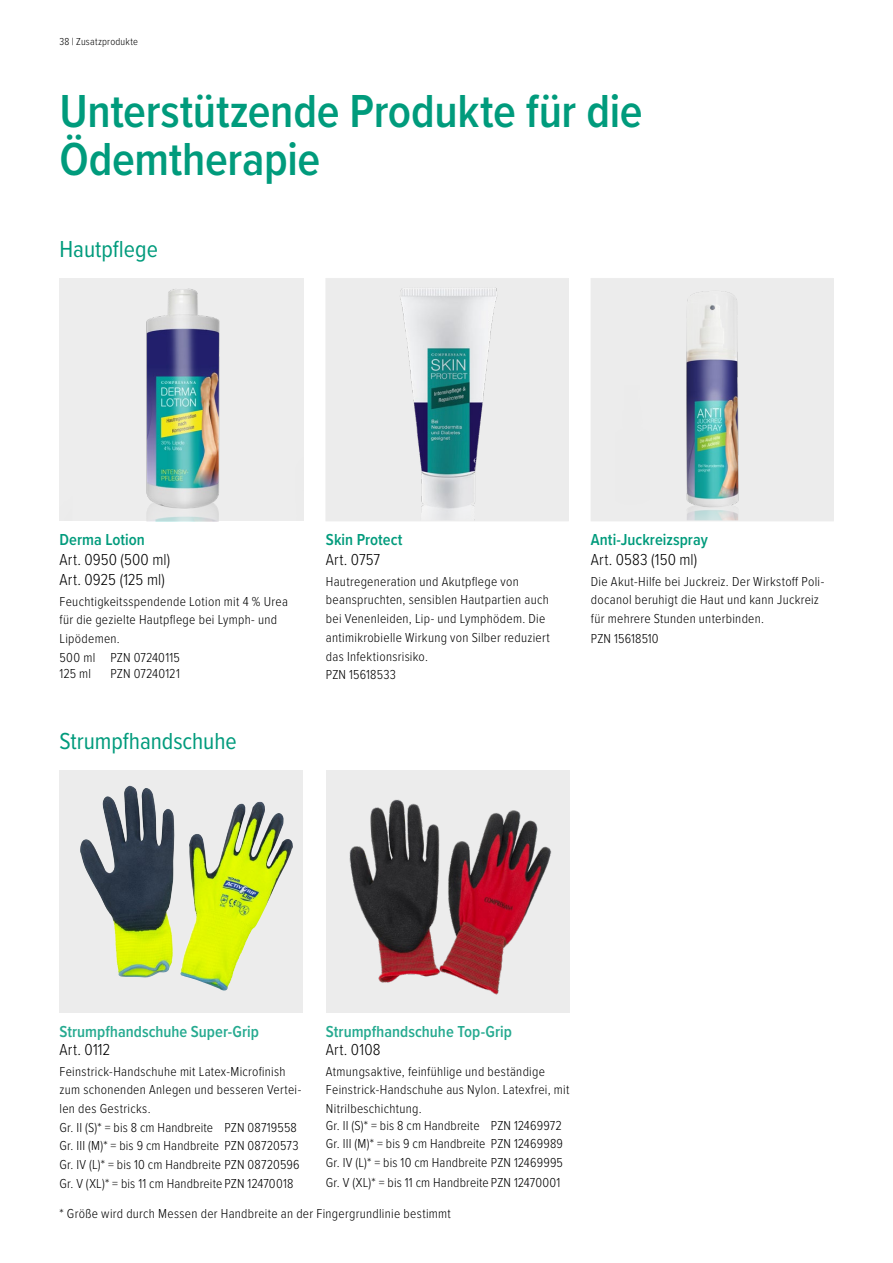
<style>
.page{position:relative;width:893px;height:1263px;background:#fff}
.page>*{position:absolute;margin:0;border:0;box-sizing:border-box;transform-origin:0 0}
.t1{font:600 48px/48px "Proxima Nova Cond";letter-spacing:-.005em;color:#009b7c}
.t2{font:24px "Proxima Nova Cond";color:#009b7c}
.t3{font:300 16.5px/20.1px "Proxima Nova Cond";letter-spacing:.005em;color:#000}
.t4{font:600 16.5px "Proxima Nova Cond";color:#26aa90}
.t5{font:600 16.5px "Proxima Nova Cond";color:#009b7c}
.t6{font:300 13.5px/18.8px "Proxima Nova Cond";letter-spacing:.02em;color:#000}
.t7{font:300 10.5px "Proxima Nova Cond";letter-spacing:.02em;color:#000}
</style>
<div class="page">
<img style="left:328px;top:280px;width:238px;height:239px">
<div style="left:326px;top:278px;width:242px;height:243px;border:1px solid #ededed"></div>
<img style="left:593px;top:284px;width:239px;height:235px">
<div style="left:591px;top:278px;width:243px;height:243px;border:1px solid #ededed"></div>
<div style="left:326px;top:771px;width:244px;height:242px;background:#ececec"></div>
<img style="left:349px;top:799px;width:203px;height:196px">
<svg style="left:60px;top:771px;width:243px;height:242px;background:#cad3a3"></svg>
<img style="left:80px;top:786px;width:49px;height:176px">
<img style="left:142px;top:278px;width:79px;height:243px">
<p class="t7" style="left:60px;top:33px;width:80px">38 | Zusatzprodukte</p>
<h1 class="t1" style="left:60px;top:86px;width:585px">Unterstützende Produkte für die<br>Ödemtherapie</h1>
<h2 class="t2" style="left:60px;top:231px;width:100px">Hautpflege</h2>
<p class="t5" style="left:60px;top:527px;width:87px">Derma Lotion</p>
<p class="t3" style="left:60px;top:548px;width:112px">Art. 0950 (500 ml)<br>Art. 0925 (125 ml)</p>
<p class="t6" style="left:60px;top:591px;width:230px">Feuchtigkeitsspendende Lotion mit 4 % Urea für die gezielte Hautpflege bei Lymph- und<br>Lipödemen.<br>500 ml PZN 07240115</p>
<p class="t6" style="left:60px;top:664px;width:33px">125 ml</p>
<p class="t6" style="left:111px;top:664px;width:71px">PZN 07240121</p>
<h2 class="t2" style="left:60px;top:723px;width:179px">Strumpfhandschuhe</h2>
<p class="t5" style="left:326px;top:527px;width:78px">Skin Protect</p>
<p class="t3" style="left:326px;top:548px;width:56px">Art. 0757</p>
<p class="t6" style="left:326px;top:571px;width:225px">Hautregeneration und Akutpflege von beanspruchten, sensiblen Hautpartien auch bei Venenleiden, Lip- und Lymphödem. Die antimikrobielle Wirkung von Silber reduziert das Infektionsrisiko.<br>PZN 15618533</p>
<p class="t5" style="left:591px;top:527px;width:118px">Anti-Juckreizspray</p>
<p class="t3" style="left:591px;top:548px;width:108px">Art. 0583 (150 ml)</p>
<p class="t6" style="left:591px;top:571px;width:235px">Die Akut-Hilfe bei Juckreiz. Der Wirkstoff Poli&shy;docanol beruhigt die Haut und kann Juckreiz für mehrere Stunden unterbinden.</p>
<p class="t6" style="left:591px;top:629px;width:69px">PZN 15618510</p>
<p class="t4" style="left:60px;top:1019px;width:201px">Strumpfhandschuhe Super-Grip</p>
<p class="t3" style="left:60px;top:1038px;width:52px">Art. 0112</p>
<p class="t6" style="left:60px;top:1061px;width:243px">Feinstrick-Handschuhe mit Latex-Microfinish zum schonenden Anlegen und besseren Vertei&shy;len des Gestricks.<br>Gr. II (S)* = bis 8 cm Handbreite PZN 08719558<br>Gr. III (M)* = bis 9 cm Handbreite PZN 08720573<br>Gr. IV (L)* = bis 10 cm Handbreite PZN 08720596<br>Gr. V (XL)* = bis 11 cm Handbreite PZN 12470018</p>
<p class="t4" style="left:326px;top:1019px;width:188px">Strumpfhandschuhe Top-Grip</p>
<p class="t3" style="left:326px;top:1038px;width:56px">Art. 0108</p>
<p class="t6" style="left:326px;top:1061px;width:245px">Atmungsaktive, feinfühlige und beständige<br>Feinstrick-Handschuhe aus Nylon. Latexfrei, mit<br>Nitrilbeschichtung.</p>
<p class="t6" style="left:326px;top:1115px;width:239px;text-align:justify">Gr. II (S)* = bis 8 cm Handbreite PZN 12469972<br>Gr. III (M)* = bis 9 cm Handbreite PZN 12469989<br>Gr. IV (L)* = bis 10 cm Handbreite PZN 12469995</p>
<p class="t6" style="left:326px;top:1172px;width:236px">Gr. V (XL)* = bis 11 cm Handbreite PZN 12470001</p>
<p class="t6" style="left:60px;top:1204px;width:393px">* Größe wird durch Messen der Handbreite an der Fingergrundlinie bestimmt</p>
</div>
